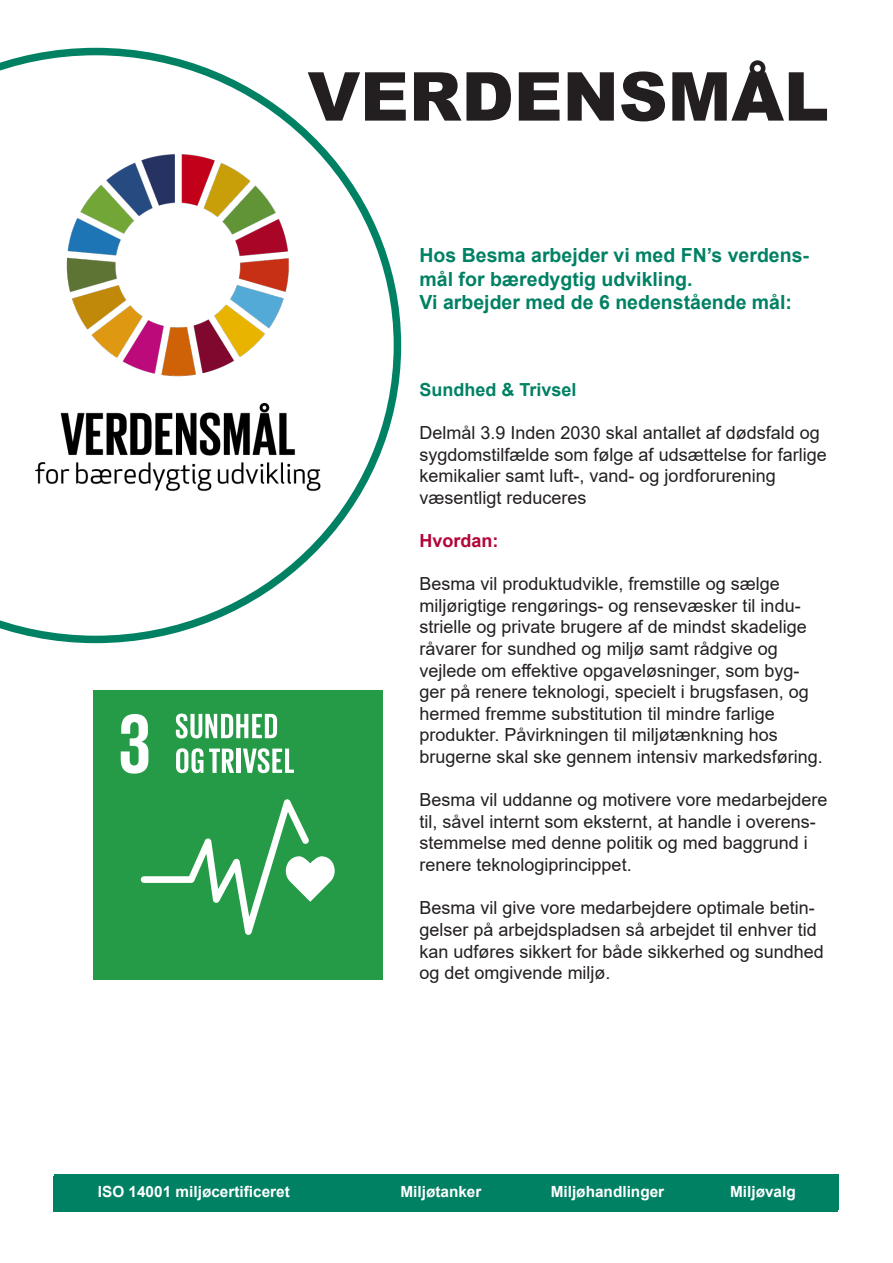
<style>
.page{position:relative;width:893px;height:1263px;background:#fff}
.page>*{position:absolute;margin:0;border:0;box-sizing:border-box;transform-origin:0 0}
.t1{font:900 67.5px "Arial";color:#231f20}
.t2{font:700 19.5px/23.4px "Arial";color:#008164}
.t3{font:18px/21.6px "Arial";color:#231f20}
.t4{font:700 18px "Arial";color:#008164}
.t5{font:700 18px "Arial";color:#b30438}
.t6{font:700 15.3px "Arial";color:#fff}
</style>
<div class="page">
<svg style="left:0;top:48px;width:401px;height:595px"></svg>
<div style="left:53px;top:1176px;width:785px;height:35px;background:#008164"></div>
<div style="left:54px;top:1174px;width:785px;height:35px;background:#008164"></div>
<img style="left:0;top:115px;width:382px;height:409px">
<div style="left:93px;top:690px;width:289px;height:289px;background:#269b47"></div>
<svg style="left:121px;top:714px;width:27px;height:60px"></svg>
<svg style="left:141px;top:799px;width:194px;height:136px"></svg>
<svg style="left:176px;top:714px;width:101px;height:24px"></svg>
<svg style="left:176px;top:748px;width:27px;height:25px"></svg>
<svg style="left:209px;top:748px;width:25px;height:25px"></svg>
<hr style="left:236px;top:748px;width:4px;height:25px;background:#fff">
<svg style="left:243px;top:748px;width:51px;height:25px"></svg>
<h1 class="t1" style="left:308px;top:47px;width:523px">VERDENSMÅL</h1>
<p class="t2" style="left:420px;top:244px;width:391px">Hos Besma arbejder vi med FN’s verdens&shy;mål for bæredygtig udvikling.<br>Vi arbejder med de 6 nedenstående mål:</p>
<p class="t4" style="left:420px;top:377px;width:159px">Sundhed &amp; Trivsel</p>
<p class="t3" style="left:420px;top:422px;width:409px">Delmål 3.9 Inden 2030 skal antallet af dødsfald og sygdomstilfælde som følge af udsættelse for farlige kemikalier samt luft-, vand- og jordforurening væsentligt reduceres</p>
<p class="t5" style="left:420px;top:528px;width:81px">Hvordan:</p>
<p class="t3" style="left:420px;top:573px;width:405px">Besma vil produktudvikle, fremstille og sælge miljørigtige rengørings- og rensevæsker til indu&shy;strielle og private brugere af de mindst skadelige råvarer for sundhed og miljø samt rådgive og vejlede om effektive opgaveløsninger, som byg&shy;ger på renere teknologi, specielt i brugsfasen, og hermed fremme substitution til mindre farlige produkter. Påvirkningen til miljøtænkning hos brugerne skal ske gennem intensiv markedsføring.</p>
<p class="t3" style="left:420px;top:789px;width:409px">Besma vil uddanne og motivere vore medarbejdere til, såvel internt som eksternt, at handle i overens&shy;stemmelse med denne politik og med baggrund i renere teknologiprincippet.</p>
<p class="t3" style="left:420px;top:897px;width:406px">Besma vil give vore medarbejdere optimale betin&shy;gelser på arbejdspladsen så arbejdet til enhver tid kan udføres sikkert for både sikkerhed og sundhed og det omgivende miljø.</p>
<p class="t6" style="left:98px;top:1181px;width:194px">ISO 14001 miljøcertificeret</p>
<p class="t6" style="left:399px;top:1183px;width:83px">Miljøtanker</p>
<p class="t6" style="left:400px;top:1181px;width:83px">Miljøtanker</p>
<p class="t6" style="left:550px;top:1183px;width:115px">Miljøhandlinger</p>
<p class="t6" style="left:730px;top:1181px;width:67px">Miljøvalg</p>
<p class="t6" style="left:551px;top:1181px;width:115px">Miljøhandlinger</p>
<p class="t6" style="left:729px;top:1183px;width:67px">Miljøvalg</p>
<p class="t6" style="left:97px;top:1183px;width:194px">ISO 14001 miljøcertificeret</p>
</div>
